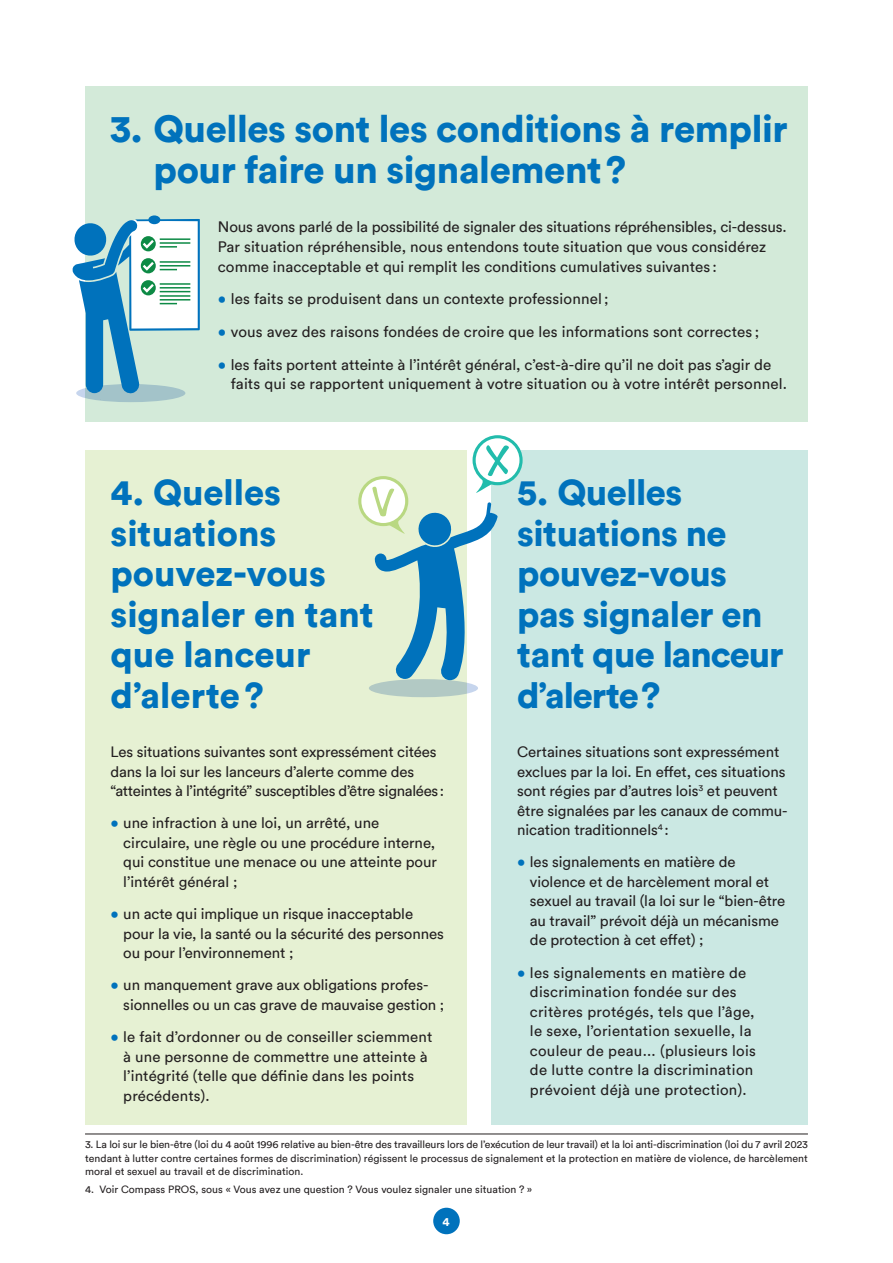
<style>
.page{position:relative;width:893px;height:1263px;background:#fff}
.page>*{position:absolute;margin:0;border:0;box-sizing:border-box;transform-origin:0 0}
.t1{font:900 37.8px/41px "Circular";letter-spacing:-.01em;color:#0072bc}
.t2{font:900 36px/40.5px "Circular";letter-spacing:-.01em;color:#0072bc}
.t3{font:15.15px/19.6px "Circular";letter-spacing:.005em;color:#231f20}
.t4{font:15px/19.5px "Circular";letter-spacing:-.005em;color:#231f20}
.t5{font:15px/19.5px "Circular";letter-spacing:.02em;color:#231f20}
.t6{font:700 12px "Circular";color:#fff}
.t7{font:10.5px/13.5px "Circular";letter-spacing:.005em;color:#231f20;text-align:justify}
.s1{color:#0072bc}
</style>
<div class="page">
<div style="left:433px;top:1208px;width:27px;height:26px;background:#0072bc;border-radius:50%"></div>
<div style="left:85px;top:86px;width:723px;height:336px;background:#d3ead9"></div>
<div style="left:85px;top:451px;width:382px;height:674px;background:#e6f1d3"></div>
<div style="left:492px;top:451px;width:316px;height:674px;background:#cbe8e3"></div>
<svg style="left:369px;top:679px;width:109px;height:18px;background:#b3cac6"></svg>
<hr style="left:85px;top:1133px;width:723px;height:1px;background:#231f20">
<svg style="left:358px;top:435px;width:165px;height:245px"></svg>
<div style="left:76px;top:384px;width:109px;height:18px;background:#a3c3c9;border-radius:50%"></div>
<div style="left:148px;top:215px;width:12px;height:9px;background:#0072bc;border-radius:50%"></div>
<svg style="left:72px;top:219px;width:128px;height:181px"></svg>
<h1 class="t1" style="left:154px;top:107px;width:636px;text-indent:-43px">3. Quelles sont les conditions à remplir pour faire un signalement?</h1>
<p class="t3" style="left:218px;top:217px;width:570px">Nous avons parlé de la possibilité de signaler des situations répréhensibles, ci-dessus.<br>Par situation répréhensible, nous entendons toute situation que vous considérez comme inacceptable et qui remplit les conditions cumulatives suivantes :</p>
<p class="t3" style="left:218px;top:289px;width:392px"><span class="s1">•</span> les faits se produisent dans un contexte professionnel;</p>
<p class="t3" style="left:218px;top:322px;width:543px"><span class="s1">•</span> vous avez des raisons fondées de croire que les informations sont correctes ;</p>
<p class="t3" style="left:231px;top:354px;width:558px;text-indent:-13px"><span class="s1">•</span> les faits portent atteinte à l’intérêt général, c’est-à-dire qu’il ne doit pas s’agir de faits qui se rapportent uniquement à votre situation ou à votre intérêt personnel.</p>
<h2 class="t2" style="left:111px;top:471px;width:265px">4. Quelles situations pouvez-vous signaler en tant que lanceur d’alerte?</h2>
<p class="t4" style="left:111px;top:742px;width:335px">Les situations suivantes sont expressément citées dans la loi sur les lanceurs d’alerte comme des “atteintes à l’intégrité” susceptibles d’être signalées:</p>
<p class="t4" style="left:123px;top:813px;width:315px;text-indent:-13px"><span class="s1">•</span> une infraction à une loi, un arrêté, une circulaire, une règle ou une procédure interne, qui constitue une menace ou une atteinte pour l’intérêt général ;</p>
<p class="t4" style="left:123px;top:904px;width:322px;text-indent:-13px"><span class="s1">•</span> un acte qui implique un risque inacceptable pour la vie, la santé ou la sécurité des personnes ou pour l’environnement ;</p>
<p class="t4" style="left:123px;top:975px;width:323px;text-indent:-13px"><span class="s1">•</span> un manquement grave aux obligations profes&shy;sionnelles ou un cas grave de mauvaise gestion ;</p>
<p class="t4" style="left:123px;top:1027px;width:311px;text-indent:-13px"><span class="s1">•</span> le fait d’ordonner ou de conseiller sciemment à une personne de commettre une atteinte à l’intégrité (telle que définie dans les points précédents).</p>
<h2 class="t2" style="left:517px;top:471px;width:268px">5. Quelles situations ne pouvez-vous pas signaler en tant que lanceur d’alerte?</h2>
<p class="t4" style="left:517px;top:742px;width:272px">Certaines situations sont expressément exclues par la loi. En effet, ces situations sont régies par d’autres lois<sup>3</sup> et peuvent être signalées par les canaux de commu&shy;nication traditionnels<sup>4</sup> :</p>
<p class="t4" style="left:530px;top:852px;width:257px;text-indent:-13px"><span class="s1">•</span> les signalements en matière de violence et de harcèlement moral et sexuel au travail (la loi sur le “bien-être au travail” prévoit déjà un mécanisme de protection à cet effet) ;</p>
<p class="t5" style="left:530px;top:962px;width:228px;text-indent:-13px"><span class="s1">•</span> les signalements en matière de discrimination fondée sur des critères protégés, tels que l’âge, le sexe, l’orientation sexuelle, la couleur de peau... (plusieurs lois de lutte contre la discrimination prévoient déjà une protection).</p>
<p class="t7" style="left:85px;top:1137px;width:724px">3. La loi sur le bien-être (loi du 4 août 1996 relative au bien-être des travailleurs lors de l’exécution de leur travail) et la loi anti-discrimination (loi du 7 avril 2023 tendant à lutter contre certaines formes de discrimination) régissent le processus de signalement et la protection en matière de violence, de harcèlement moral et sexuel au travail et de discrimination.</p>
<p class="t7" style="left:85px;top:1182px;width:449px">4. Voir Compass PROS, sous « Vous avez une question ? Vous voulez signaler une situation ? »</p>
<p class="t6" style="left:442px;top:1214px;width:9px">4</p>
</div>
